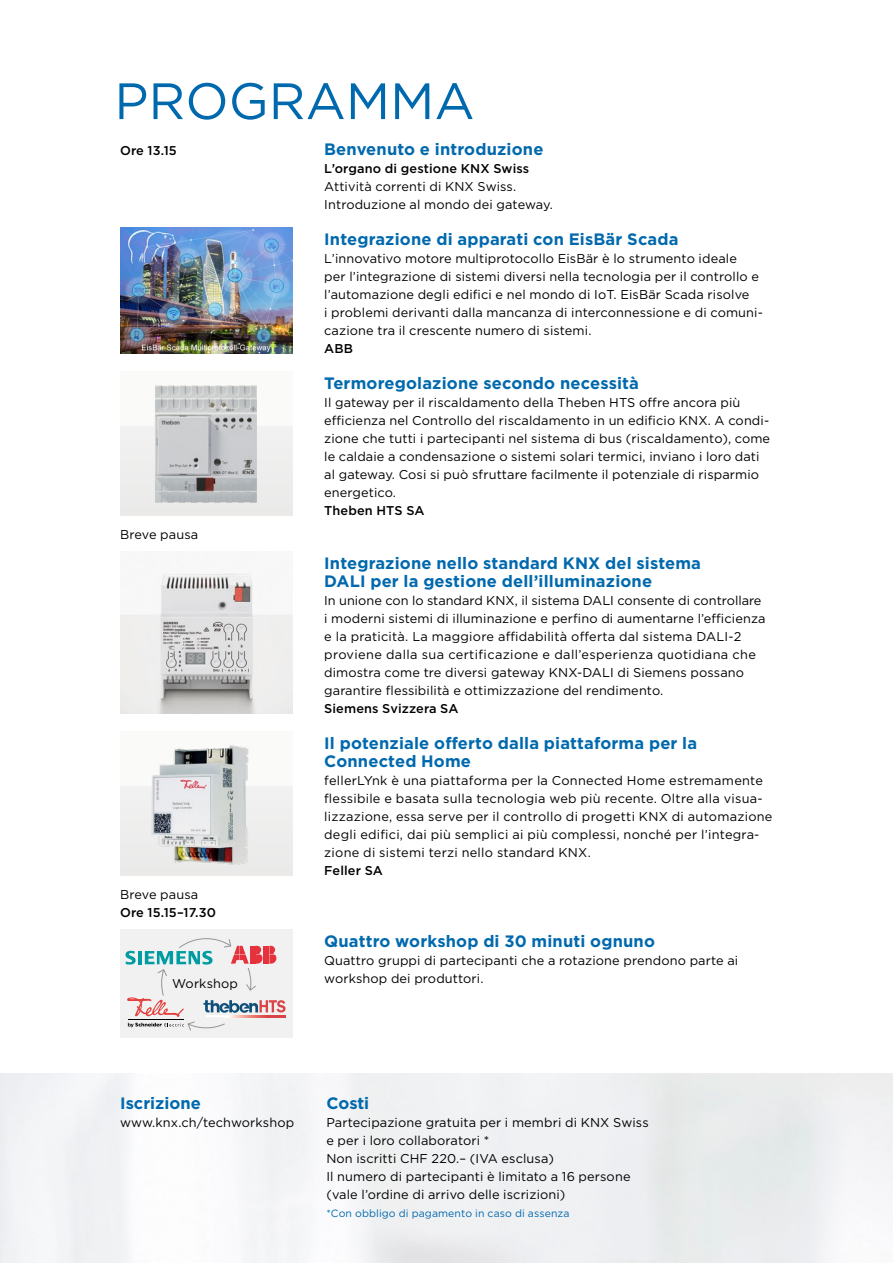
<style>
.page{position:relative;width:893px;height:1263px;background:#fff}
.page>*{position:absolute;margin:0;border:0;box-sizing:border-box;transform-origin:0 0}
.t1{font:51px "Gotham";color:#0069ae}
.t2{font:700 16.5px/18px "Gotham";letter-spacing:.01em;color:#0069ae}
.t3{font:12.75px/18px "Gotham";letter-spacing:.01em;color:#000}
.t4{font:500 12.75px "Gotham";letter-spacing:.01em;color:#000}
.t5{font:10.5px "Gotham";letter-spacing:.01em;color:#0069ae}
</style>
<div class="page">
<div style="left:120px;top:929px;width:172px;height:108px;background:#f1f1f1"></div>
<svg style="left:125px;top:938px;width:161px;height:93px"></svg>
<hr style="left:128px;top:1019px;width:56px;height:1px;background:#000">
<div style="left:120px;top:371px;width:172px;height:55px;background:#fafbf9"></div>
<div style="left:120px;top:426px;width:172px;height:89px;background:#ededec"></div>
<img style="left:155px;top:385px;width:102px;height:118px">
<img style="left:120px;top:227px;width:172px;height:126px">
<div style="left:120px;top:731px;width:172px;height:55px;background:#fafbf9"></div>
<div style="left:120px;top:786px;width:172px;height:89px;background:#ededed"></div>
<img style="left:151px;top:745px;width:98px;height:119px">
<img style="left:120px;top:573px;width:172px;height:140px">
<h1 class="t1" style="left:114px;top:68px;width:362px">PROGRAMMA</h1>
<p class="t4" style="left:120px;top:142px;width:58px">Ore 13.15</p>
<p class="t2" style="left:324px;top:140px;width:221px">Benvenuto e introduzione</p>
<p class="t4" style="left:324px;top:160px;width:206px">L’organo di gestione KNX Swiss</p>
<p class="t3" style="left:324px;top:177px;width:230px">Attività correnti di KNX Swiss.<br>Introduzione al mondo dei gateway.</p>
<p class="t2" style="left:324px;top:230px;width:356px">Integrazione di apparati con EisBär Scada</p>
<p class="t3" style="left:324px;top:249px;width:440px">L’innovativo motore multiprotocollo EisBär è lo strumento ideale<br>per l’integrazione di sistemi diversi nella tecnologia per il controllo e l’automazione degli edifici e nel mondo di IoT. EisBär Scada risolve<br>i problemi derivanti dalla mancanza di interconnessione e di comuni&shy;cazione tra il crescente numero di sistemi.</p>
<p class="t4" style="left:324px;top:340px;width:30px">ABB</p>
<p class="t2" style="left:324px;top:374px;width:316px">Termoregolazione secondo necessità</p>
<p class="t3" style="left:324px;top:393px;width:447px">Il gateway per il riscaldamento della Theben HTS offre ancora più efficienza nel Controllo del riscaldamento in un edificio KNX. A condi&shy;zione che tutti i partecipanti nel sistema di bus (riscaldamento), come le caldaie a condensazione o sistemi solari termici, inviano i loro dati al gateway. Cosi si può sfruttare facilmente il potenziale di risparmio energetico.</p>
<p class="t4" style="left:324px;top:502px;width:102px">Theben HTS SA</p>
<p class="t3" style="left:120px;top:525px;width:80px">Breve pausa</p>
<p class="t2" style="left:324px;top:554px;width:378px">Integrazione nello standard KNX del sistema<br>DALI per la gestione dell’illuminazione</p>
<p class="t3" style="left:324px;top:591px;width:443px">In unione con lo standard KNX, il sistema DALI consente di controllare i moderni sistemi di illuminazione e perfino di aumentarne l’efficienza e la praticità. La maggiore affidabilità offerta dal sistema DALI-2 proviene dalla sua certificazione e dall’esperienza quotidiana che dimostra come tre diversi gateway KNX-DALI di Siemens possano garantire flessibilità e ottimizzazione del rendimento.</p>
<p class="t4" style="left:324px;top:700px;width:136px">Siemens Svizzera SA</p>
<p class="t2" style="left:324px;top:734px;width:374px">Il potenziale offerto dalla piattaforma per la<br>Connected Home</p>
<p class="t3" style="left:324px;top:771px;width:450px">fellerLYnk è una piattaforma per la Connected Home estremamente flessibile e basata sulla tecnologia web più recente. Oltre alla visua&shy;lizzazione, essa serve per il controllo di progetti KNX di automazione degli edifici, dai più semplici ai più complessi, nonché per l’integra&shy;zione di sistemi terzi nello standard KNX.</p>
<p class="t4" style="left:324px;top:862px;width:60px">Feller SA</p>
<p class="t3" style="left:120px;top:885px;width:80px">Breve pausa</p>
<p class="t4" style="left:120px;top:904px;width:97px">Ore 15.15–17.30</p>
<p class="t2" style="left:324px;top:932px;width:332px">Quattro workshop di 30 minuti ognuno</p>
<p class="t3" style="left:324px;top:951px;width:415px">Quattro gruppi di partecipanti che a rotazione prendono parte ai workshop dei produttori.</p>
<p class="t3" style="left:172px;top:974px;width:67px">Workshop</p>
<p class="t2" style="left:120px;top:1094px;width:82px">Iscrizione</p>
<p class="t3" style="left:120px;top:1113px;width:176px">www.knx.ch/techworkshop</p>
<p class="t2" style="left:326px;top:1094px;width:44px">Costi</p>
<p class="t3" style="left:326px;top:1113px;width:324px">Partecipazione gratuita per i membri di KNX Swiss e per i loro collaboratori *<br>Non iscritti CHF 220.– (IVA esclusa)<br>Il numero di partecipanti è limitato a 16 persone (vale l’ordine di arrivo delle iscrizioni)</p>
<p class="t5" style="left:326px;top:1207px;width:245px">*Con obbligo di pagamento in caso di assenza</p>
</div>
